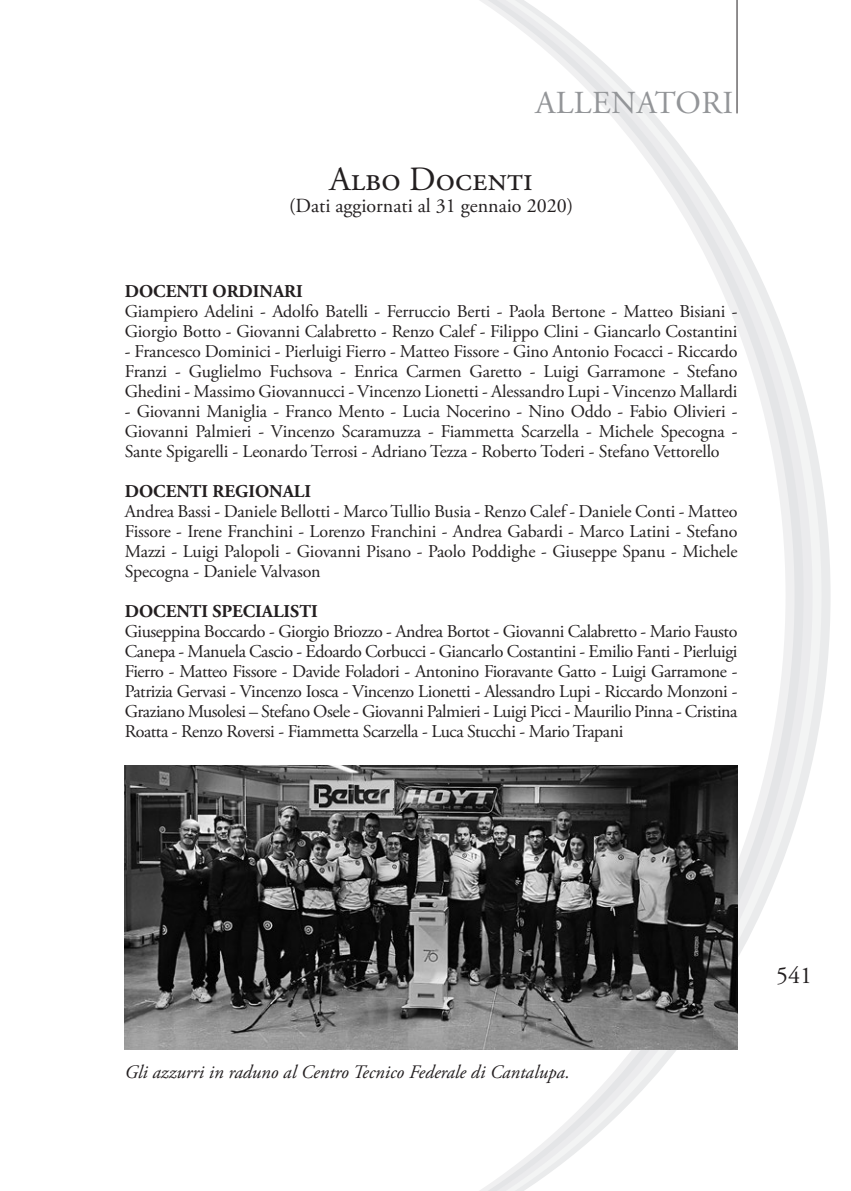
<style>
.page{position:relative;width:851px;height:1191px;background:#fff}
.page>*{position:absolute;margin:0;border:0;box-sizing:border-box;transform-origin:0 0}
.t1{font:34px "Adobe Garamond Pro";color:#231f20}
.t2{font:32px "Adobe Garamond Pro";letter-spacing:.015em;color:#939598}
.t3{font:24px "Adobe Garamond Pro";color:#231f20}
.t4{font:20px "Adobe Garamond Pro";color:#231f20}
.t5{font:italic 19px "Adobe Garamond Pro";color:#231f20}
.t6{font:18px/20px "Adobe Garamond Pro";letter-spacing:-.02em;color:#231f20;text-align:justify}
.t7{font:700 18px "Adobe Garamond Pro";color:#231f20}
</style>
<div class="page">
<svg style="left:812px;top:430px;width:9px;height:331px;fill:#f3f4f4"></svg>
<svg style="left:803px;top:393px;width:9px;height:405px;fill:#ebebed"></svg>
<svg style="left:794px;top:363px;width:9px;height:465px;fill:#eaebec"></svg>
<div style="left:785px;top:337px;width:9px;height:517px;background:#ecedee"></div>
<svg style="left:431px;top:0;width:354px;height:1191px"></svg>
<hr style="left:736px;top:0;width:1px;height:113px;background:#231f20">
<img style="left:125px;top:765px;width:612px;height:284px">
<h2 class="t2" style="left:535px;top:84px;width:199px">ALLENATORI</h2>
<h1 class="t1" style="left:329px;top:159px;width:204px">Albo Docenti</h1>
<p class="t4" style="left:289px;top:193px;width:285px">(Dati aggiornati al 31 gennaio 2020)</p>
<p class="t7" style="left:125px;top:281px;width:180px">DOCENTI ORDINARI</p>
<p class="t6" style="left:125px;top:302px;width:614px">Giampiero Adelini - Adolfo Batelli - Ferruccio Berti - Paola Bertone - Matteo Bisiani -<br>Giorgio Botto - Giovanni Calabretto - Renzo Calef - Filippo Clini - Giancarlo Costantini</p>
<p class="t6" style="left:125px;top:342px;width:614px">- Francesco Dominici - Pierluigi Fierro - Matteo Fissore - Gino Antonio Focacci - Riccardo Franzi - Guglielmo Fuchsova - Enrica Carmen Garetto - Luigi Garramone - Stefano Ghedini - Massimo Giovannucci - Vincenzo Lionetti - Alessandro Lupi - Vincenzo Mallardi</p>
<p class="t6" style="left:125px;top:402px;width:614px">- Giovanni Maniglia - Franco Mento - Lucia Nocerino - Nino Oddo - Fabio Olivieri - Giovanni Palmieri - Vincenzo Scaramuzza - Fiammetta Scarzella - Michele Specogna - Sante Spigarelli - Leonardo Terrosi - Adriano Tezza - Roberto Toderi - Stefano Vettorello</p>
<p class="t7" style="left:125px;top:480px;width:188px">DOCENTI REGIONALI</p>
<p class="t6" style="left:125px;top:502px;width:614px">Andrea Bassi - Daniele Bellotti - Marco Tullio Busia - Renzo Calef - Daniele Conti - Matteo Fissore - Irene Franchini - Lorenzo Franchini - Andrea Gabardi - Marco Latini - Stefano Mazzi - Luigi Palopoli - Giovanni Pisano - Paolo Poddighe - Giuseppe Spanu - Michele Specogna - Daniele Valvason</p>
<p class="t7" style="left:125px;top:600px;width:194px">DOCENTI SPECIALISTI</p>
<p class="t6" style="left:125px;top:622px;width:614px">Giuseppina Boccardo - Giorgio Briozzo - Andrea Bortot - Giovanni Calabretto - Mario Fausto Canepa - Manuela Cascio - Edoardo Corbucci - Giancarlo Costantini - Emilio Fanti - Pierluigi Fierro - Matteo Fissore - Davide Foladori - Antonino Fioravante Gatto - Luigi Garramone - Patrizia Gervasi - Vincenzo Iosca - Vincenzo Lionetti - Alessandro Lupi - Riccardo Monzoni - Graziano Musolesi – Stefano Osele - Giovanni Palmieri - Luigi Picci - Maurilio Pinna - Cristina Roatta - Renzo Roversi - Fiammetta Scarzella - Luca Stucchi - Mario Trapani</p>
<p class="t5" style="left:125px;top:1060px;width:446px">Gli azzurri in raduno al Centro Tecnico Federale di Cantalupa.</p>
<h3 class="t3" style="left:776px;top:961px;width:37px">541</h3>
</div>
